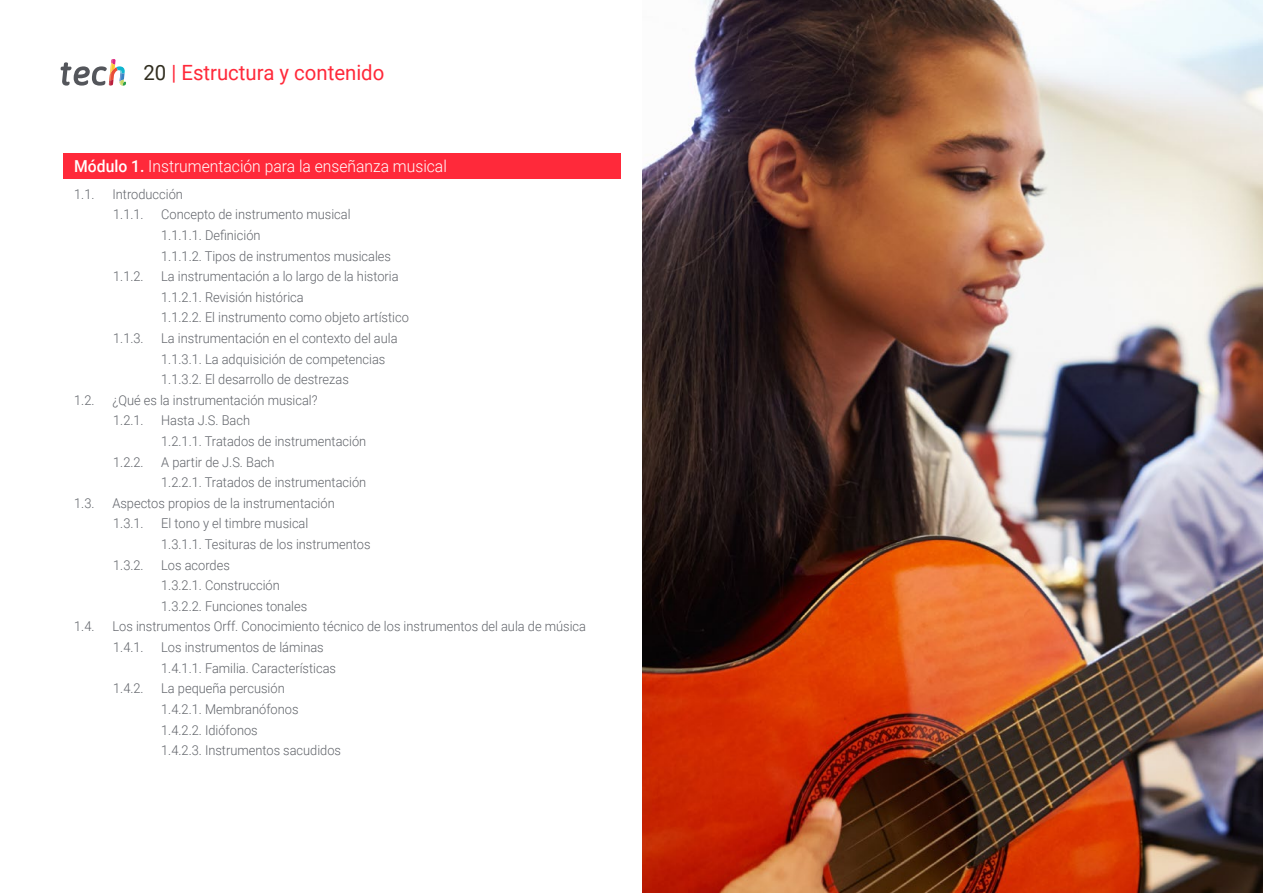
<style>
.page{position:relative;width:1263px;height:893px;background:#fff}
.page>*{position:absolute;margin:0;border:0;box-sizing:border-box;transform-origin:0 0}
.t1{font:21px "Roboto";color:#ff293a}
.t2{font:300 16.5px "Roboto";color:#fff;scale:.95 1}
.t3{font:300 13.5px/20.5px "Roboto";color:#61646a;scale:.95 1}
.s1{color:#312e20}
.s2{font-weight:500}
</style>
<div class="page">
<div style="left:63px;top:153px;width:558px;height:25px;background:#ff293a"></div>
<img style="left:642px;top:0;width:621px;height:893px">
<svg style="left:61px;top:59px;width:65px;height:27px"></svg>
<h1 class="t1" style="left:144px;top:57px;width:242px"><span class="s1">20</span> | Estructura y contenido</h1>
<p class="t2" style="left:74px;top:154px;width:394px"><span class="s2">Módulo 1.</span> Instrumentación para la enseñanza musical</p>
<p class="t3" style="left:74px;top:183px;width:23px">1.1.</p>
<p class="t3" style="left:112px;top:183px;width:76px">Introducción<br>1.1.1.</p>
<p class="t3" style="left:161px;top:204px;width:243px">Concepto de instrumento musical<br>1.1.1.1. Definición<br>1.1.1.2. Tipos de instrumentos musicales</p>
<p class="t3" style="left:113px;top:266px;width:34px">1.1.2.</p>
<p class="t3" style="left:161px;top:266px;width:262px">La instrumentación a lo largo de la historia<br>1.1.2.1. Revisión histórica<br>1.1.2.2. El instrumento como objeto artístico</p>
<p class="t3" style="left:113px;top:327px;width:34px">1.1.3.</p>
<p class="t3" style="left:161px;top:327px;width:250px">La instrumentación en el contexto del aula<br>1.1.3.1. La adquisición de competencias<br>1.1.3.2. El desarrollo de destrezas</p>
<p class="t3" style="left:74px;top:389px;width:23px">1.2.</p>
<p class="t3" style="left:112px;top:389px;width:217px">¿Qué es la instrumentación musical?<br>1.2.1.</p>
<p class="t3" style="left:161px;top:410px;width:217px">Hasta J.S. Bach<br>1.2.1.1. Tratados de instrumentación</p>
<p class="t3" style="left:113px;top:451px;width:34px">1.2.2.</p>
<p class="t3" style="left:161px;top:451px;width:217px">A partir de J.S. Bach<br>1.2.2.1. Tratados de instrumentación</p>
<p class="t3" style="left:74px;top:492px;width:23px">1.3.</p>
<p class="t3" style="left:112px;top:492px;width:235px">Aspectos propios de la instrumentación<br>1.3.1.</p>
<p class="t3" style="left:161px;top:513px;width:222px">El tono y el timbre musical<br>1.3.1.1. Tesituras de los instrumentos</p>
<p class="t3" style="left:113px;top:554px;width:34px">1.3.2.</p>
<p class="t3" style="left:161px;top:554px;width:155px">Los acordes<br>1.3.2.1. Construcción<br>1.3.2.2. Funciones tonales</p>
<p class="t3" style="left:74px;top:616px;width:23px">1.4.</p>
<p class="t3" style="left:112px;top:616px;width:500px">Los instrumentos Orff. Conocimiento técnico de los instrumentos del aula de música<br>1.4.1.</p>
<p class="t3" style="left:161px;top:636px;width:186px">Los instrumentos de láminas<br>1.4.1.1. Familia. Características</p>
<p class="t3" style="left:113px;top:678px;width:34px">1.4.2.</p>
<p class="t3" style="left:161px;top:678px;width:191px">La pequeña percusión<br>1.4.2.1. Membranófonos<br>1.4.2.2. Idiófonos<br>1.4.2.3. Instrumentos sacudidos</p>
</div>
